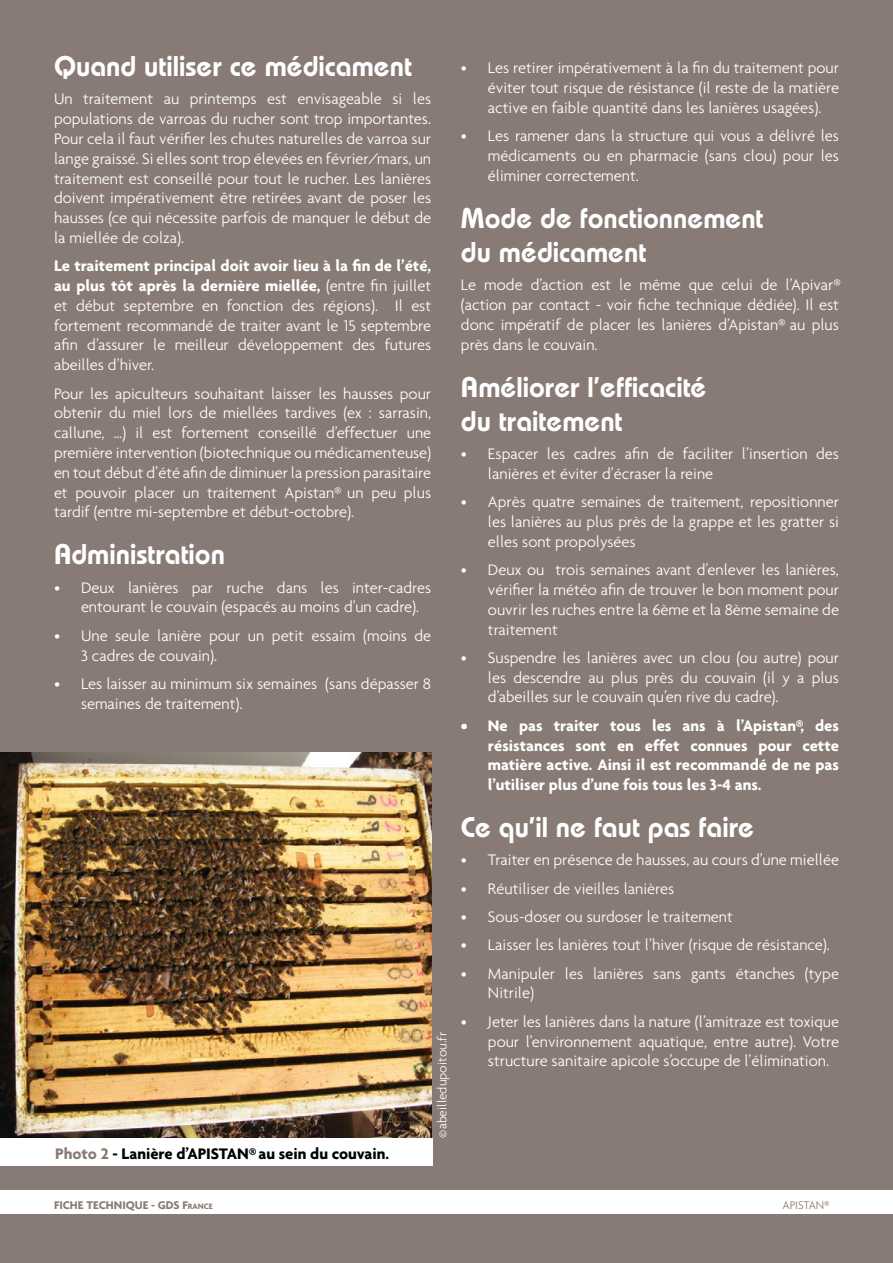
<style>
.page{position:relative;width:893px;height:1263px;background:#887b76}
.page>*{position:absolute;margin:0;border:0;box-sizing:border-box;transform-origin:0 0}
.t1{font:600 28.5px/34.2px "Bauhaus";color:#fff}
.t2{font:300 16.5px/19.8px "Agenda";color:#fff;text-align:justify}
.t3{font:700 16.5px/19.8px "Agenda";color:#fff;text-align:justify}
.t4{font:700 16.5px "Agenda";color:#000}
.t5{font:300 13.5px "Agenda";color:#fff}
.t6{font:700 12px "Agenda";color:#887b76}
.t7{font:300 12px "Agenda";color:#887b76}
.s1{font-weight:700}
.s2{color:#887b76}
.s3{font-style:inherit}
.s4{font-size:8.4px}
</style>
<div class="page">
<div style="left:0;top:1191px;width:893px;height:23px;background:#fff"></div>
<img style="left:0;top:753px;width:432px;height:385px">
<div style="left:0;top:1138px;width:433px;height:28px;background:#fff"></div>
<h1 class="t1" style="left:54px;top:49px;width:359px">Quand utiliser ce médicament</h1>
<p class="t2" style="left:54px;top:89px;width:379px">Un traitement au printemps est envisageable si les populations de varroas du rucher sont trop importantes.<br>Pour cela il faut vérifier les chutes naturelles de varroa sur lange graissé. Si elles sont trop élevées en février/mars, un traitement est conseillé pour tout le rucher. Les lanières doivent impérativement être retirées avant de poser les hausses (ce qui nécessite parfois de manquer le début de la miellée de colza).</p>
<p class="t2" style="left:54px;top:256px;width:379px"><span class="s1">Le traitement principal doit avoir lieu à la fin de l’été, au plus tôt après la dernière miellée,</span> (entre fin juillet et début septembre en fonction des régions). Il est fortement recommandé de traiter avant le 15 septembre afin d’assurer le meilleur développement des futures abeilles d’hiver.</p>
<p class="t2" style="left:54px;top:383px;width:379px">Pour les apiculteurs souhaitant laisser les hausses pour obtenir du miel lors de miellées tardives (ex : sarrasin, callune, …) il est fortement conseillé d’effectuer une première intervention (biotechnique ou médicamenteuse) en tout début d’été afin de diminuer la pression parasitaire et pouvoir placer un traitement Apistan® un peu plus tardif (entre mi-septembre et début-octobre).</p>
<h1 class="t1" style="left:54px;top:537px;width:173px">Administration</h1>
<p class="t2" style="left:81px;top:577px;width:352px;text-indent:-27px">• Deux lanières par ruche dans les inter-cadres entourant le couvain (espacés au moins d’un cadre).</p>
<p class="t2" style="left:81px;top:625px;width:352px;text-indent:-27px">• Une seule lanière pour un petit essaim (moins de<br>3 cadres de couvain).</p>
<p class="t2" style="left:81px;top:673px;width:352px;text-indent:-27px">• Les laisser au minimum six semaines (sans dépasser 8 semaines de traitement).</p>
<p class="t4" style="left:55px;top:1143px;width:335px"><span class="s2">Photo 2</span> - Lanière d’APISTAN® au sein du couvain.</p>
<p class="t5" style="left:434px;top:1137px;width:107px;rotate:-90deg">©abeilledupoitou.fr</p>
<p class="t2" style="left:488px;top:58px;width:353px;text-indent:-27px">• Les retirer impérativement à la fin du traitement pour éviter tout risque de résistance (il reste de la matière active en faible quantité dans les lanières usagées).</p>
<p class="t2" style="left:488px;top:126px;width:353px;text-indent:-27px">• Les ramener dans la structure qui vous a délivré les médicaments ou en pharmacie (sans clou) pour les éliminer correctement.</p>
<h1 class="t1" style="left:461px;top:200px;width:304px">Mode de fonctionnement du médicament</h1>
<p class="t2" style="left:461px;top:275px;width:381px">Le mode d’action est le même que celui de l’Apivar® (action par contact - voir fiche technique dédiée). Il est donc impératif de placer les lanières d’Apistan® au plus près dans le couvain.</p>
<h1 class="t1" style="left:461px;top:369px;width:247px">Améliorer l’efficacité du traitement</h1>
<p class="t2" style="left:488px;top:444px;width:353px;text-indent:-27px">• Espacer les cadres afin de faciliter l’insertion des lanières et éviter d’écraser la reine</p>
<p class="t2" style="left:488px;top:492px;width:353px;text-indent:-27px">• Après quatre semaines de traitement, repositionner les lanières au plus près de la grappe et les gratter si elles sont propolysées</p>
<p class="t2" style="left:488px;top:560px;width:353px;text-indent:-27px">• Deux ou trois semaines avant d’enlever les lanières, vérifier la météo afin de trouver le bon moment pour ouvrir les ruches entre la 6ème et la 8ème semaine de traitement</p>
<p class="t2" style="left:488px;top:647px;width:353px;text-indent:-27px">• Suspendre les lanières avec un clou (ou autre) pour les descendre au plus près du couvain (il y a plus d’abeilles sur le couvain qu’en rive du cadre).</p>
<p class="t3" style="left:488px;top:715px;width:353px;text-indent:-27px">• Ne pas traiter tous les ans à l’Apistan®, des résistances sont en effet connues pour cette matière active. Ainsi il est recommandé de ne pas l’utiliser plus d’une fois tous les 3-4 ans.</p>
<h1 class="t1" style="left:461px;top:810px;width:295px">Ce qu’il ne faut pas faire</h1>
<p class="t2" style="left:461px;top:850px;width:379px">• Traiter en présence de hausses, au cours d’une miellée</p>
<p class="t2" style="left:461px;top:878px;width:215px">• Réutiliser de vieilles lanières</p>
<p class="t2" style="left:461px;top:906px;width:273px">• Sous-doser ou surdoser le traitement</p>
<p class="t2" style="left:461px;top:935px;width:370px">• Laisser les lanières tout l’hiver (risque de résistance).</p>
<p class="t2" style="left:488px;top:963px;width:353px;text-indent:-27px">• Manipuler les lanières sans gants étanches (type<br>Nitrile)</p>
<p class="t2" style="left:488px;top:1011px;width:353px;text-indent:-27px">• Jeter les lanières dans la nature (l’amitraze est toxique pour l’environnement aquatique, entre autre). Votre structure sanitaire apicole s’occupe de l’élimination.</p>
<p class="t6" style="left:54px;top:1198px;width:160px">FICHE TECHNIQUE <span class="s3">- GDS F</span><span class="s4">RANCE</span></p>
<p class="t7" style="left:783px;top:1198px;width:49px">APISTAN®</p>
</div>
